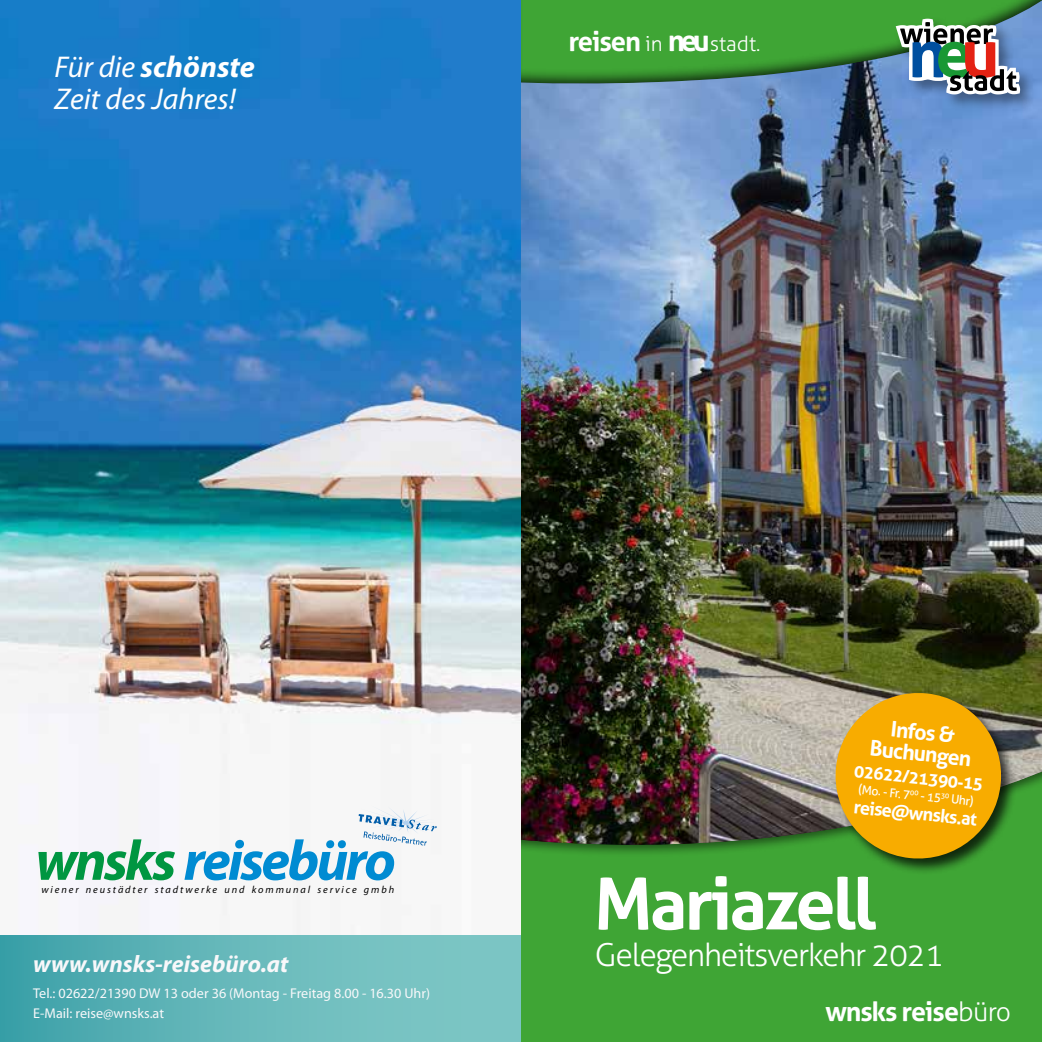
<style>
.page{position:relative;width:1042px;height:1042px;background:#fff}
.page>*{position:absolute;margin:0;border:0;box-sizing:border-box;transform-origin:0 0}
.t1{font:700 71.58px "Aller";letter-spacing:-.04em;color:#fff}
.t2{font:italic 700 56.88px "Myriad Pro";letter-spacing:-.045em;color:#008bd2}
.t3{font:300 31.68px "Aller";letter-spacing:-.04em;color:#fff}
.t4{font:italic 30.1px/31.5px "Myriad Pro";color:#fff}
.t5{font:700 26.78px "Aller";letter-spacing:-.04em;color:#fff}
.t6{font:italic 700 23.97px "Myriad Pro";color:#f8f8fa}
.t7{font:700 21.35px/21.5px "Aller";color:#fff;text-align:center}
.t8{font:300 20.82px "Aller";color:#fff}
.t9{font:700 18.2px "Aller";color:#fff}
.t10{font:700 17.5px "Aller";color:#fff}
.t11{font:14.17px/20.5px "Myriad Pro";color:#f8f8fa}
.t12{font:12.42px "Aller";color:#fff}
.t13{font:italic 10.33px "Myriad Pro";letter-spacing:.185em;color:#000}
.s1{font-weight:700}
.s2{font-weight:700;font-size:27.3px}
.s3{font-weight:700;font-size:29.4px}
.s4{color:#009641}
.s5{font-size:26.6px}
.s6{font-weight:300;font-size:26.6px}
</style>
<div class="page">
<img style="left:521px;top:87px;width:521px;height:674px">
<div style="left:521px;top:761px;width:521px;height:281px;background:#000;opacity:.5"></div>
<div style="left:521px;top:0;width:521px;height:86px;background:#000;opacity:.75"></div>
<div style="left:894px;top:17px;width:142px;height:93px;background:#000;opacity:.38"></div>
<svg style="left:896px;top:19px;width:124px;height:75px"></svg>
<div style="left:833px;top:690px;width:184px;height:185px;background:#000;opacity:.75"></div>
<svg style="left:831px;top:689px;width:174px;height:174px;background:#cb9f16"></svg>
<img style="left:0;top:0;width:521px;height:935px">
<svg style="left:356px;top:805px;width:81px;height:40px"></svg>
<div style="left:0;top:935px;width:521px;height:107px;background:linear-gradient(to right,#43a4ab,#87ccc9)"></div>
<h3 class="t4" style="left:55px;top:51px;width:202px">Für die <span class="s1">schönste<br></span>Zeit des Jahres!</h3>
<h3 class="t8" style="left:568px;top:31px;width:193px"><span class="s2">reisen</span> in <span class="s3">neu</span>stadt.</h3>
<h2 class="t2" style="left:35px;top:823px;width:362px"><span class="s4">wnsks</span> reisebüro</h2>
<p class="t13" style="left:41px;top:883px;width:107px">wiener neustädter</p>
<p class="t13" style="left:155px;top:883px;width:241px">stadtwerke und kommunal service gmbh</p>
<h3 class="t6" style="left:33px;top:948px;width:257px">www.wnsks-reisebüro.at</h3>
<p class="t11" style="left:33px;top:982px;width:398px">Tel.: 02622/21390 DW 13 oder 36 (Montag - Freitag 8.00 - 16.30 Uhr)<br>E-Mail: reise@wnsks.at</p>
<h3 class="t7" style="left:873px;top:716px;width:103px;rotate:6deg">Infos &amp;<br>Buchungen</h3>
<p class="t10" style="left:855px;top:760px;width:131px;rotate:6deg">02622/21390-15</p>
<p class="t12" style="left:859px;top:781px;width:117px;rotate:6deg">(Mo. - Fr. 7<sup>00</sup> - 15<sup>30</sup> Uhr)</p>
<p class="t9" style="left:855px;top:795px;width:126px;rotate:6deg">reise@wnsks.at</p>
<h1 class="t1" style="left:594px;top:860px;width:284px">Mariazell</h1>
<h3 class="t3" style="left:595px;top:936px;width:350px">Gelegenheitsverkehr 2021</h3>
<h3 class="t5" style="left:825px;top:995px;width:187px">wnsks <span class="s5">reise</span><span class="s6">büro</span></h3>
</div>
